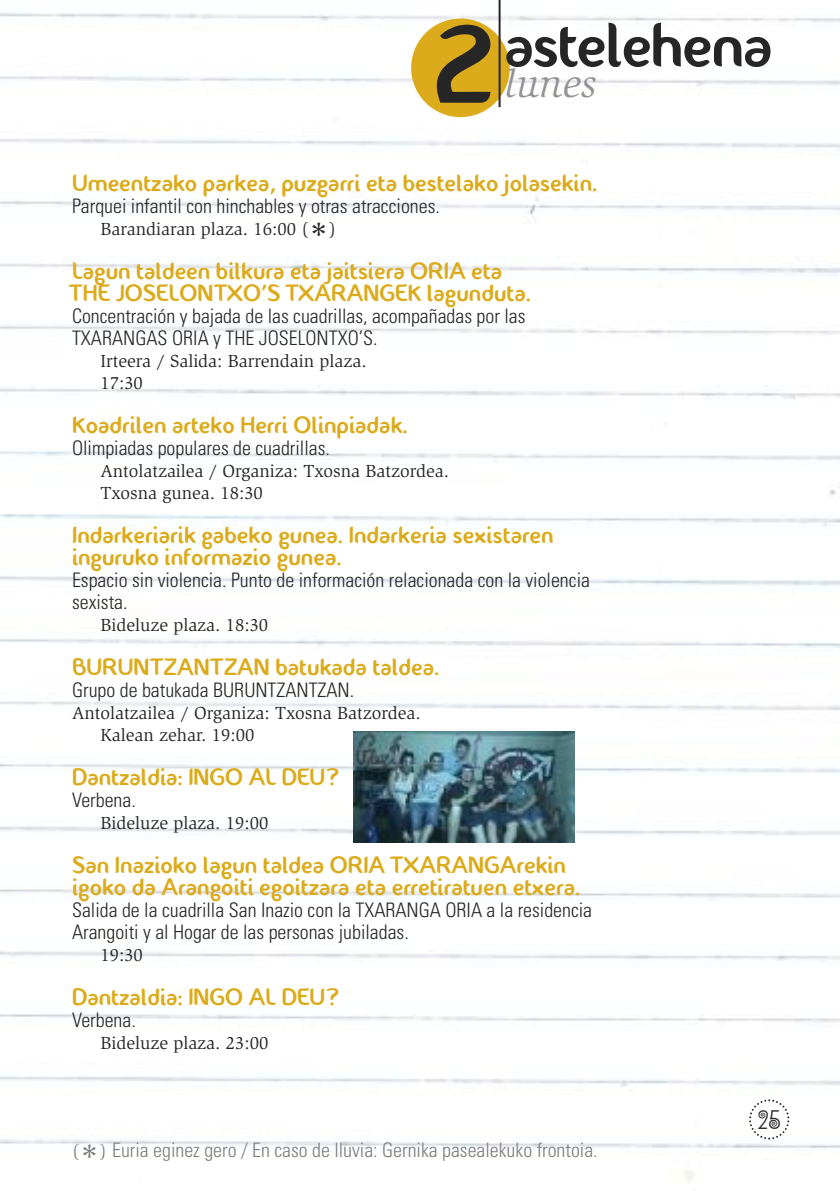
<style>
.page{position:relative;width:840px;height:1191px;background:#fff}
.page>*{position:absolute;margin:0;border:0;box-sizing:border-box;transform-origin:0 0}
.t1{font:62.8px "Fontastique Fontastique";letter-spacing:-.02em;color:#272627}
.t2{font:italic 40px "Slimbach";color:#939393}
.t3{font:40px "Slimbach";color:#272627}
.t4{font:40px "Slimbach";color:#7d7d7d}
.t5{font:24px/22px "Fontastique Fontastique";color:#dbab1b}
.t6{font:22.4px "Anning";color:#272627}
.t7{font:300 condensed 20px/22px "Univers";color:#272627}
.t8{font:300 condensed 20px "Univers";color:#7d7d7d}
.t9{font:18px/22px "Slimbach";color:#272627}
.t10{font:18px "Slimbach";color:#7d7d7d}
.s1{font-size:110.6px}
.s2{font-family:"Slimbach";font-weight:400;font-stretch:normal;font-size:18px}
</style>
<div class="page">
<img style="left:0;top:0;width:839px;height:1181px">
<svg style="left:747px;top:1098px;width:42px;height:42px"></svg>
<div style="left:411px;top:19px;width:98px;height:98px;background:#dbab1b;border-radius:50%"></div>
<hr style="left:498px;top:0;width:2px;height:107px;background:#272627">
<img style="left:353px;top:731px;width:221px;height:111px">
<h1 class="t1" style="left:434px;top:19px;width:340px"><span class="s1">2</span> astelehena</h1>
<h2 class="t2" style="left:504px;top:68px;width:93px">lunes</h2>
<p class="t5" style="left:72px;top:174px;width:526px">Umeentzako parkea, puzgarri eta bestelako jolasekin.</p>
<p class="t7" style="left:72px;top:196px;width:369px">Parquei infantil con hinchables y otras atracciones.</p>
<p class="t9" style="left:100px;top:219px;width:209px">Barandiaran plaza. 16:00 (</p>
<h2 class="t3" style="left:308px;top:221px;width:22px">*</h2>
<p class="t9" style="left:329px;top:219px;width:9px">)</p>
<p class="t5" style="left:72px;top:262px;width:460px">Lagun taldeen bilkura eta jaitsiera ORIA eta<br>THE JOSELONTXO’S TXARANGEK lagunduta.</p>
<p class="t7" style="left:72px;top:306px;width:454px">Concentración y bajada de las cuadrillas, acompañadas por las<br>TXARANGAS ORIA y THE JOSELONTXO’S.</p>
<p class="t9" style="left:100px;top:351px;width:267px">Irteera / Salida: Barrendain plaza.<br>17:30</p>
<p class="t5" style="left:72px;top:416px;width:337px">Koadrilen arteko Herri Olinpiadak.</p>
<p class="t7" style="left:72px;top:438px;width:259px">Olimpiadas populares de cuadrillas.</p>
<p class="t9" style="left:100px;top:461px;width:350px">Antolatzailea / Organiza: Txosna Batzordea.<br>Txosna gunea. 18:30</p>
<p class="t5" style="left:72px;top:526px;width:483px">Indarkeriarik gabeko gunea. Indarkeria sexistaren inguruko informazio gunea.</p>
<p class="t7" style="left:72px;top:570px;width:519px">Espacio sin violencia. Punto de información relacionada con la violencia sexista.</p>
<p class="t9" style="left:100px;top:615px;width:169px">Bideluze plaza. 18:30</p>
<p class="t5" style="left:72px;top:658px;width:368px">BURUNT ZANT ZAN batukada taldea.</p>
<p class="t7" style="left:72px;top:680px;width:283px">Grupo de batukada BURUNTZANTZAN.</p>
<p class="t9" style="left:100px;top:703px;width:321px;text-indent:-28px">Antolatzailea / Organiza: Txosna Batzordea.<br>Kalean zehar. 19:00</p>
<p class="t5" style="left:72px;top:768px;width:269px">Dantzaldia: INGO AL DEU?</p>
<p class="t7" style="left:72px;top:790px;width:65px">Verbena.</p>
<p class="t9" style="left:100px;top:813px;width:169px">Bideluze plaza. 19:00</p>
<p class="t5" style="left:72px;top:856px;width:509px">San Inazioko lagun taldea ORIA TXARANGArekin igoko da Arangoiti egoitzara eta erretiratuen etxera.</p>
<p class="t7" style="left:72px;top:900px;width:521px">Salida de la cuadrilla San Inazio con la TXARANGA ORIA a la residencia<br>Arangoiti y al Hogar de las personas jubiladas.</p>
<p class="t9" style="left:100px;top:945px;width:44px">19:30</p>
<p class="t5" style="left:72px;top:988px;width:269px">Dantzaldia: INGO AL DEU?</p>
<p class="t7" style="left:72px;top:1010px;width:65px">Verbena.</p>
<p class="t9" style="left:100px;top:1033px;width:169px">Bideluze plaza. 23:00</p>
<p class="t10" style="left:72px;top:1144px;width:9px">(</p>
<h2 class="t4" style="left:79px;top:1143px;width:22px">*</h2>
<p class="t8" style="left:100px;top:1143px;width:499px"><span class="s2">)</span> Euria eginez gero / En caso de lluvia: Gernika pasealekuko frontoia.</p>
<p class="t6" style="left:757px;top:1109px;width:24px">25</p>
</div>
